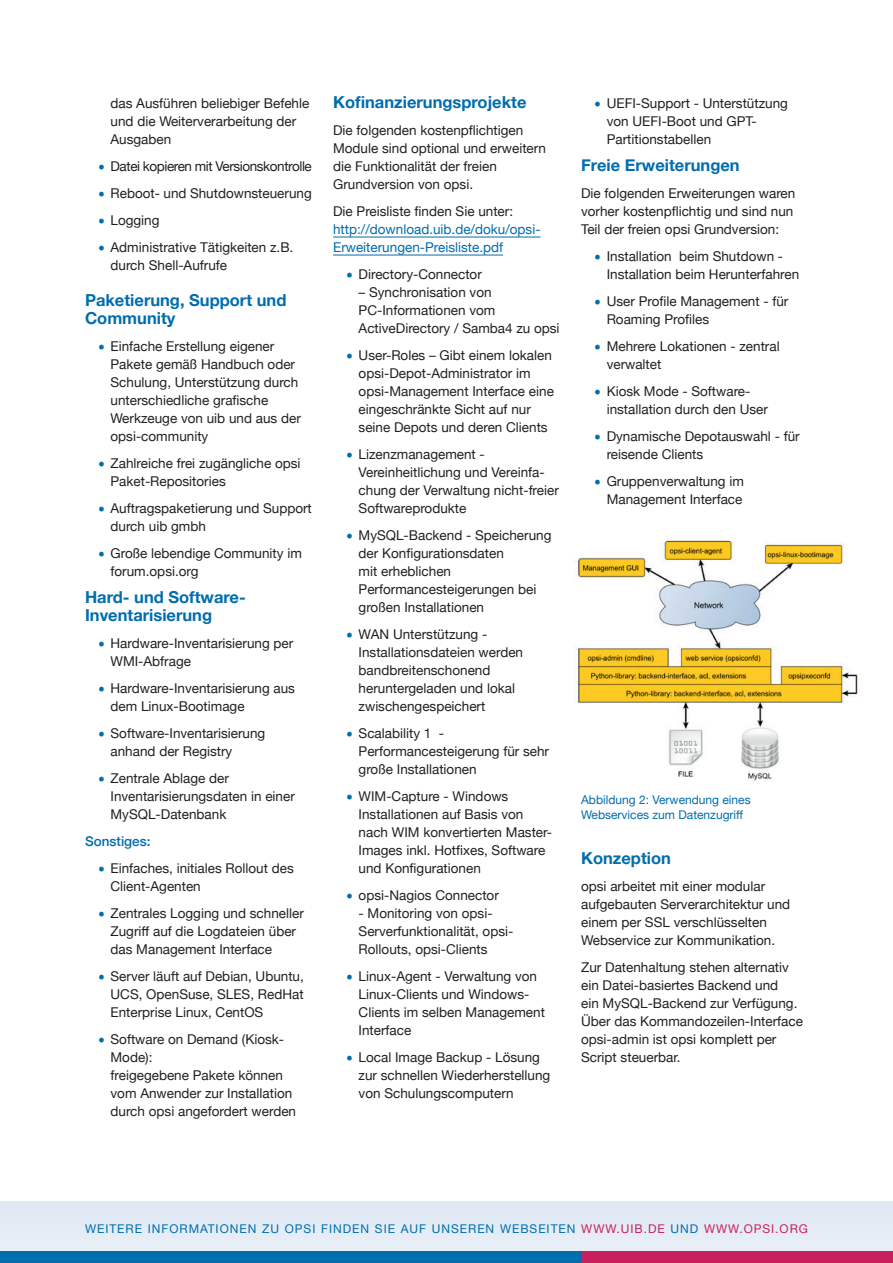
<style>
.page{position:relative;width:893px;height:1263px;background:#fff}
.page>*{position:absolute;margin:0;border:0;box-sizing:border-box;transform-origin:0 0}
.t1{font:700 16.5px/18px "Helvetica Neue";color:#006dad}
.t2{font:13.5px/18px "Helvetica Neue";color:#231f20}
.t3{font:13.5px/18px "Helvetica Neue";color:#006dad}
.t4{font:12px "Helvetica Neue";letter-spacing:.08em;color:#006dad}
.t5{font:12px/15px "Helvetica Neue";color:#006dad}
.s1{color:#006dad}
.s2{font-weight:500;color:#006dad}
.s3{color:#c7205c}
</style>
<div class="page">
<hr style="left:333px;top:237px;width:208px;height:1px;background:#006dad">
<hr style="left:333px;top:255px;width:170px;height:1px;background:#006dad">
<div style="left:0;top:1201px;width:893px;height:62px;background:#e3ecf5"></div>
<div style="left:0;top:1251px;width:581px;height:12px;background:#006dad"></div>
<div style="left:581px;top:1251px;width:312px;height:12px;background:#c7205c"></div>
<img style="left:577px;top:540px;width:281px;height:241px">
<p class="t2" style="left:111px;top:95px;width:200px">das Ausführen beliebiger Befehle und die Weiterverarbeitung der<br>Ausgaben</p>
<p class="t2" style="left:98px;top:153px;width:216px;line-height:27px"><span class="s1">࡟</span> Datei kopieren mit Versionskontrolle <span class="s1">࡟</span> Reboot- und Shutdownsteuerung <span class="s1">࡟</span> Logging<br><span class="s1">࡟</span> Administrative Tätigkeiten z.B.</p>
<p class="t2" style="left:111px;top:257px;width:118px">durch Shell-Aufrufe</p>
<p class="t1" style="left:85px;top:292px;width:203px">Paketierung, Support und<br>Community</p>
<p class="t2" style="left:111px;top:338px;width:192px;text-indent:-13px"><span class="s1">࡟</span> Einfache Erstellung eigener<br>Pakete gemäß Handbuch oder<br>Schulung, Unterstützung durch unterschiedliche grafische<br>Werkzeuge von uib und aus der opsi-community</p>
<p class="t2" style="left:111px;top:455px;width:191px;text-indent:-13px"><span class="s1">࡟</span> Zahlreiche frei zugängliche opsi<br>Paket-Repositories</p>
<p class="t2" style="left:111px;top:500px;width:203px;text-indent:-13px"><span class="s1">࡟</span> Auftragspaketierung und Support durch uib gmbh</p>
<p class="t2" style="left:111px;top:545px;width:193px;text-indent:-13px"><span class="s1">࡟</span> Große lebendige Community im forum.opsi.org</p>
<p class="t1" style="left:85px;top:589px;width:162px">Hard- und Software-<br>Inventarisierung</p>
<p class="t2" style="left:111px;top:635px;width:184px;text-indent:-13px"><span class="s1">࡟</span> Hardware-Inventarisierung per<br>WMI-Abfrage</p>
<p class="t2" style="left:111px;top:680px;width:186px;text-indent:-13px"><span class="s1">࡟</span> Hardware-Inventarisierung aus dem Linux-Bootimage</p>
<p class="t2" style="left:111px;top:725px;width:156px;text-indent:-13px"><span class="s1">࡟</span> Software-Inventarisierung anhand der Registry</p>
<p class="t2" style="left:111px;top:770px;width:186px;text-indent:-13px"><span class="s1">࡟</span> Zentrale Ablage der<br>Inventarisierungsdaten in einer<br>MySQL-Datenbank</p>
<p class="t2" style="left:98px;top:828px;width:198px;line-height:27px;text-indent:-13px"><span class="s2">Sonstiges:<br></span><span class="s1">࡟</span> Einfaches, initiales Rollout des</p>
<p class="t2" style="left:98px;top:873px;width:208px;line-height:27px;text-indent:13px">Client-Agenten<br><span class="s1">࡟</span> Zentrales Logging und schneller</p>
<p class="t2" style="left:111px;top:923px;width:187px">Zugriff auf die Logdateien über das Management Interface</p>
<p class="t2" style="left:111px;top:968px;width:195px;text-align:justify;text-indent:-13px"><span class="s1">࡟</span> Server läuft auf Debian, Ubuntu, UCS, OpenSuse, SLES, RedHat Enterprise Linux, CentOS</p>
<p class="t2" style="left:111px;top:1031px;width:187px;text-indent:-13px"><span class="s1">࡟</span> Software on Demand (Kiosk-<br>Mode):<br>freigegebene Pakete können vom Anwender zur Installation durch opsi angefordert werden</p>
<p class="t1" style="left:333px;top:94px;width:195px">Kofinanzierungsprojekte</p>
<p class="t2" style="left:333px;top:122px;width:215px">Die folgenden kostenpflichtigen<br>Module sind optional und erweitern die Funktionalität der freien<br>Grundversion von opsi.</p>
<p class="t2" style="left:333px;top:203px;width:182px">Die Preisliste finden Sie unter:</p>
<p class="t3" style="left:333px;top:221px;width:209px">http://download.uib.de/doku/opsi-<br>Erweiterungen-Preisliste.pdf</p>
<p class="t2" style="left:346px;top:266px;width:138px"><span class="s1">࡟</span> Directory-Connector</p>
<p class="t2" style="left:359px;top:284px;width:203px">– Synchronisation von<br>PC-Informationen vom<br>ActiveDirectory / Samba4 zu opsi</p>
<p class="t2" style="left:359px;top:347px;width:197px;text-indent:-13px"><span class="s1">࡟</span> User-Roles – Gibt einem lokalen opsi-Depot-Administrator im opsi-Management Interface eine eingeschränkte Sicht auf nur seine Depots und deren Clients</p>
<p class="t2" style="left:359px;top:446px;width:202px;text-indent:-13px"><span class="s1">࡟</span> Lizenzmanagement -<br>Vereinheitlichung und Vereinfa&shy;chung der Verwaltung nicht-freier<br>Softwareprodukte</p>
<p class="t2" style="left:359px;top:527px;width:194px;text-indent:-13px"><span class="s1">࡟</span> MySQL-Backend - Speicherung der Konfigurationsdaten<br>mit erheblichen<br>Performancesteigerungen bei großen Installationen</p>
<p class="t2" style="left:359px;top:626px;width:166px;text-indent:-13px"><span class="s1">࡟</span> WAN Unterstützung -<br>Installationsdateien werden bandbreitenschonend heruntergeladen und lokal zwischengespeichert</p>
<p class="t2" style="left:359px;top:725px;width:192px;text-indent:-13px"><span class="s1">࡟</span> Scalability -1<br>Performancesteigerung für sehr große Installationen</p>
<p class="t2" style="left:359px;top:788px;width:195px;text-indent:-13px"><span class="s1">࡟</span> WIM-Capture - Windows<br>Installationen auf Basis von nach WIM konvertierten Master-<br>Images inkl. Hotfixes, Software und Konfigurationen</p>
<p class="t2" style="left:346px;top:887px;width:155px"><span class="s1">࡟</span> opsi-Nagios Connector</p>
<p class="t2" style="left:359px;top:905px;width:156px">- Monitoring von opsi-<br>Serverfunktionalität, opsi-<br>Rollouts, opsi-Clients</p>
<p class="t2" style="left:359px;top:968px;width:188px;text-indent:-13px"><span class="s1">࡟</span> Linux-Agent - Verwaltung von<br>Linux-Clients und Windows-<br>Clients im selben Management<br>Interface</p>
<p class="t2" style="left:359px;top:1049px;width:193px;text-indent:-13px"><span class="s1">࡟</span> Local Image Backup - Lösung zur schnellen Wiederherstellung von Schulungscomputern</p>
<p class="t2" style="left:607px;top:95px;width:183px;text-indent:-13px"><span class="s1">࡟</span> UEFI-Support - Unterstützung von UEFI-Boot und GPT-<br>Partitionstabellen</p>
<p class="t1" style="left:581px;top:157px;width:160px">Freie Erweiterungen</p>
<p class="t2" style="left:581px;top:185px;width:216px">Die folgenden Erweiterungen waren vorher kostenpflichtig und sind nun<br>Teil der freien opsi Grundversion:</p>
<p class="t2" style="left:607px;top:248px;width:194px;text-indent:-13px"><span class="s1">࡟</span> Installation beim Shutdown -<br>Installation beim Herunterfahren</p>
<p class="t2" style="left:607px;top:293px;width:183px;text-indent:-13px"><span class="s1">࡟</span> User Profile Management - für<br>Roaming Profiles</p>
<p class="t2" style="left:607px;top:338px;width:175px;text-indent:-13px"><span class="s1">࡟</span> Mehrere Lokationen - zentral verwaltet</p>
<p class="t2" style="left:607px;top:383px;width:163px;text-indent:-13px"><span class="s1">࡟</span> Kiosk Mode - Software&shy;installation durch den User</p>
<p class="t2" style="left:607px;top:428px;width:195px;text-indent:-13px"><span class="s1">࡟</span> Dynamische Depotauswahl - für reisende Clients</p>
<p class="t2" style="left:594px;top:473px;width:152px;text-align:right"><span class="s1">࡟</span> Gruppenverwaltung im<br>Management Interface</p>
<p class="t5" style="left:581px;top:793px;width:171px">Abbildung 2: Verwendung eines<br>Webservices zum Datenzugriff</p>
<p class="t1" style="left:581px;top:850px;width:91px">Konzeption</p>
<p class="t2" style="left:581px;top:878px;width:211px">opsi arbeitet mit einer modular aufgebauten Serverarchitektur und einem per SSL verschlüsselten<br>Webservice zur Kommunikation.</p>
<p class="t2" style="left:581px;top:959px;width:223px">Zur Datenhaltung stehen alternativ ein Datei-basiertes Backend und<br>ein MySQL-Backend zur Verfügung.<br>Über das Kommandozeilen-Interface opsi-admin ist opsi komplett per<br>Script steuerbar.</p>
<p class="t4" style="left:85px;top:1220px;width:724px">WEITERE INFORMATIONEN ZU OPSI FINDEN SIE AUF UNSEREN WEBSEITEN <span class="s3">WWW.UIB.DE</span> UND <span class="s3">WWW.OPSI.ORG</span></p>
</div>
